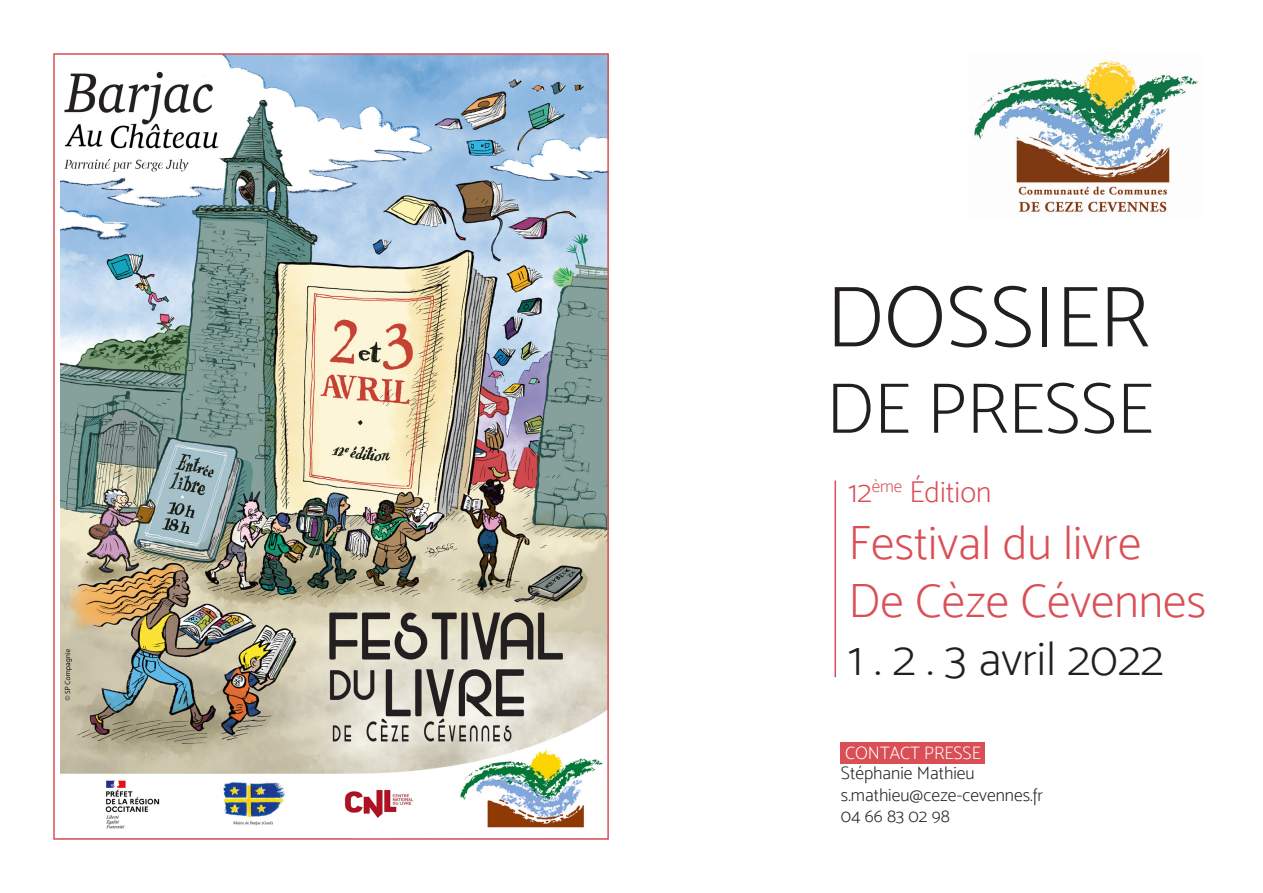
<style>
.page{position:relative;width:1263px;height:893px;background:#fff}
.page>*{position:absolute;margin:0;border:0;box-sizing:border-box;transform-origin:0 0}
.t1{font:87px "Mosk Extra Light 200";color:#231f20}
.t2{font:72px "Mosk Extra Light 200";color:#231f20}
.t3{font:48px "Mosk Extra Light 200";color:#da4f56}
.t4{font:48px "Mosk Extra Light 200";color:#231f20}
.t5{font:30px "Mosk Extra Light 200";color:#da4f56}
.t6{font:18px "Mosk Extra Light 200";color:#231f20}
.t7{font:18px "Mosk Extra Light 200";color:#fff}
</style>
<div class="page">
<img style="left:971px;top:61px;width:227px;height:151px">
<hr style="left:834px;top:480px;width:2px;height:197px;background:#da4f56">
<img style="left:61px;top:56px;width:545px;height:773px">
<div style="left:841px;top:742px;width:144px;height:21px;background:#da4f56"></div>
<p class="t1" style="left:826px;top:267px;width:325px">DOSSIER</p>
<p class="t2" style="left:826px;top:367px;width:328px">DE PRESSE</p>
<p class="t5" style="left:848px;top:474px;width:144px">12<sup>ème</sup> Édition</p>
<p class="t3" style="left:848px;top:516px;width:294px">Festival du livre</p>
<p class="t3" style="left:848px;top:573px;width:359px">De Cèze Cévennes</p>
<p class="t4" style="left:848px;top:631px;width:316px">1 . 2 . 3 avril 2022</p>
<p class="t7" style="left:845px;top:743px;width:137px">CONTACT PRESSE</p>
<p class="t6" style="left:841px;top:763px;width:135px">Stéphanie Mathieu</p>
<p class="t6" style="left:841px;top:784px;width:204px">s.mathieu@ceze-cevennes.fr</p>
<p class="t6" style="left:841px;top:806px;width:110px">04 66 83 02 98</p>
</div>
